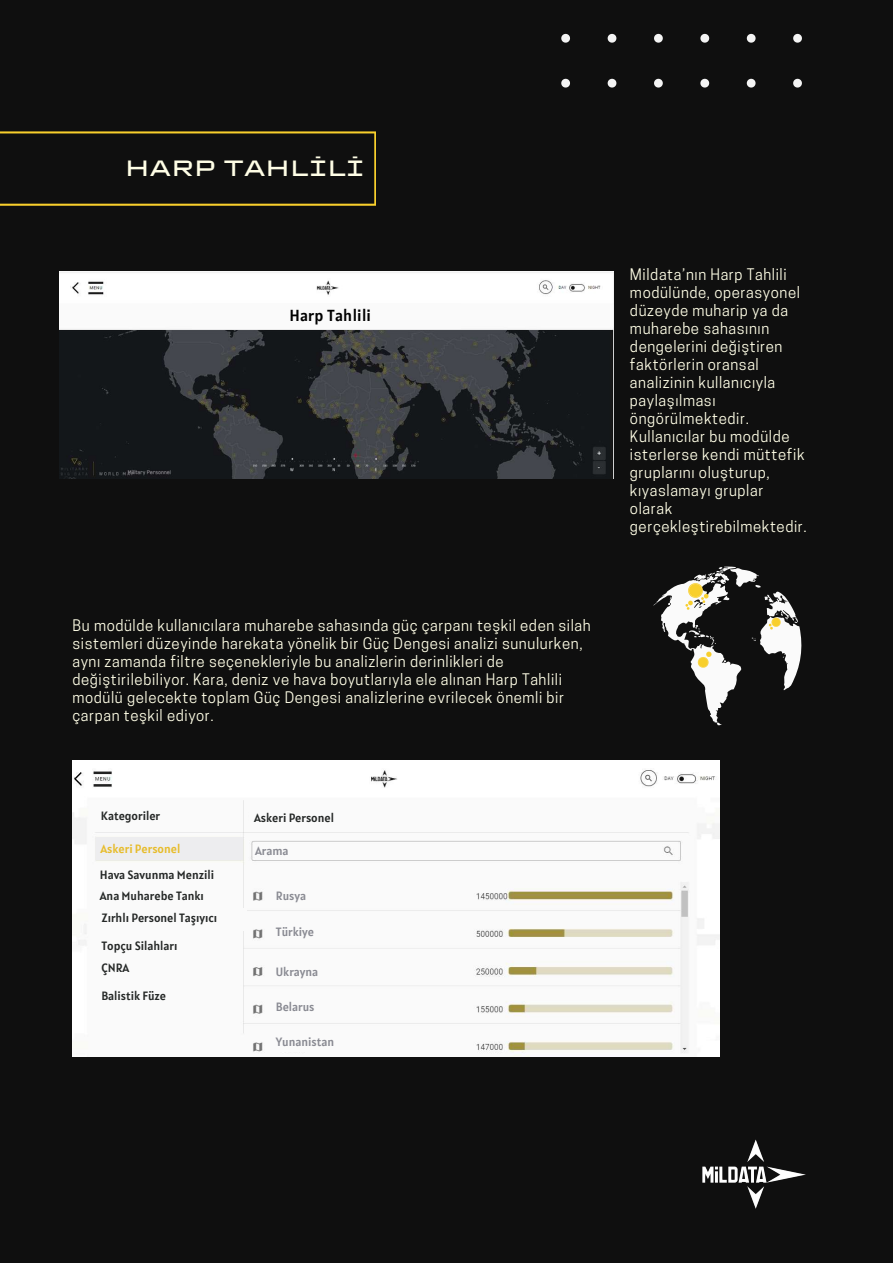
<style>
.page{position:relative;width:893px;height:1263px;background:#0f0f0f}
.page>*{position:absolute;margin:0;border:0;box-sizing:border-box;transform-origin:0 0}
.t1{font:22.5px "TT Autonomous";letter-spacing:.04em;color:#fffee6}
.t2{font:15.9px "Alatsi";letter-spacing:.015em;color:#000}
.t3{font:15px/18px "Cooper Hewitt";letter-spacing:.04em;color:#fffee6}
.t4{font:12px/21.1px "Alatsi";color:#252827}
.t5{font:12px "Alatsi";color:#8a8b93}
.t6{font:12px "Alatsi";color:#e7bc2b}
</style>
<div class="page">
<svg style="left:561px;top:33px;width:241px;height:55px"></svg>
<img style="left:702px;top:1139px;width:104px;height:70px">
<svg style="left:0;top:131px;width:376px;height:75px"></svg>
<svg style="left:653px;top:567px;width:149px;height:158px"></svg>
<img style="left:59px;top:272px;width:554px;height:207px">
<img style="left:72px;top:760px;width:647px;height:296px">
<div style="left:90px;top:802px;width:143px;height:27px;background:#fafafa"></div>
<div style="left:96px;top:837px;width:147px;height:23px;background:#ededef"></div>
<div style="left:96px;top:863px;width:147px;height:23px;background:#fafafa"></div>
<div style="left:96px;top:885px;width:147px;height:23px;background:#fafafa"></div>
<div style="left:101px;top:908px;width:146px;height:23px;background:#fafafa"></div>
<div style="left:98px;top:935px;width:145px;height:23px;background:#fafafa"></div>
<div style="left:98px;top:958px;width:145px;height:23px;background:#fafafa"></div>
<div style="left:98px;top:985px;width:145px;height:23px;background:#fafafa"></div>
<div style="left:249px;top:807px;width:444px;height:22px;background:#fafafa"></div>
<div style="left:253px;top:845px;width:94px;height:11px;background:#fafafa"></div>
<div style="left:276px;top:884px;width:76px;height:23px;background:#fafafa"></div>
<div style="left:276px;top:920px;width:76px;height:22px;background:#fafafa"></div>
<div style="left:276px;top:957px;width:76px;height:22px;background:#fafafa"></div>
<div style="left:276px;top:993px;width:76px;height:23px;background:#fafafa"></div>
<div style="left:276px;top:1029px;width:76px;height:23px;background:#fafafa"></div>
<div style="left:192px;top:304px;width:268px;height:25px;background:#fafafa"></div>
<h1 class="t1" style="left:126px;top:153px;width:240px">HARP TAHLİLİ</h1>
<p class="t2" style="left:289px;top:305px;width:81px">Harp Tahlili</p>
<p class="t3" style="left:72px;top:619px;width:520px">Bu modülde kullanıcılara muharebe sahasında güç çarpanı teşkil eden silah sistemleri düzeyinde harekata yönelik bir Güç Dengesi analizi sunulurken, aynı zamanda filtre seçenekleriyle bu analizlerin derinlikleri de değiştirilebiliyor. Kara, deniz ve hava boyutlarıyla ele alınan Harp Tahlili modülü gelecekte toplam Güç Dengesi analizlerine evrilecek önemli bir çarpan teşkil ediyor.</p>
<p class="t4" style="left:101px;top:805px;width:61px">Kategoriler</p>
<p class="t6" style="left:100px;top:841px;width:81px">Askeri Personel</p>
<p class="t4" style="left:100px;top:864px;width:114px">Hava Savunma Menzili<br>Ana Muharebe Tankı</p>
<p class="t4" style="left:101px;top:907px;width:117px">Zırhlı Personel Taşıyıcı</p>
<p class="t4" style="left:101px;top:934px;width:78px;line-height:22.7px">Topçu Silahları<br>ÇNRA</p>
<p class="t4" style="left:101px;top:985px;width:66px">Balistik Füze</p>
<p class="t4" style="left:254px;top:807px;width:81px">Askeri Personel</p>
<p class="t5" style="left:255px;top:842px;width:35px">Arama</p>
<p class="t5" style="left:276px;top:888px;width:32px">Rusya</p>
<p class="t5" style="left:276px;top:924px;width:40px">Türkiye</p>
<p class="t5" style="left:276px;top:963px;width:44px">Ukrayna</p>
<p class="t5" style="left:276px;top:999px;width:40px">Belarus</p>
<p class="t5" style="left:276px;top:1034px;width:60px">Yunanistan</p>
<p class="t3" style="left:630px;top:267px;width:178px">Mildata’nın Harp Tahlili modülünde, operasyonel düzeyde muharip ya da muharebe sahasının dengelerini değiştiren faktörlerin oransal analizinin kullanıcıyla paylaşılması öngörülmektedir.<br>Kullanıcılar bu modülde isterlerse kendi müttefik gruplarını oluşturup, kıyaslamayı gruplar olarak gerçekleştirebilmektedir.</p>
</div>
